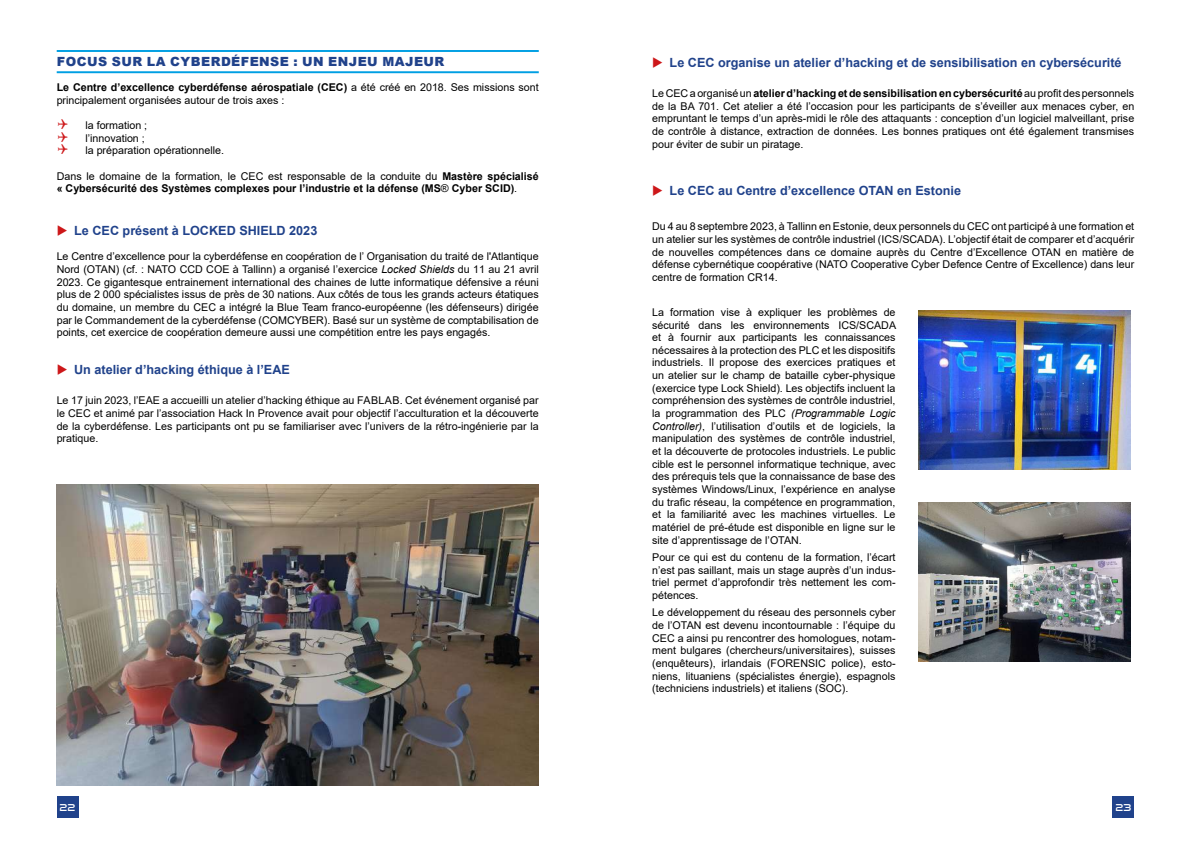
<style>
.page{position:relative;width:1191px;height:842px;background:#fff}
.page>*{position:absolute;margin:0;border:0;box-sizing:border-box;transform-origin:0 0}
.t1{font:700 12.6px "Arial";color:#20428b}
.t2{font:900 12.6px "Arial";letter-spacing:.035em;color:#20428b}
.t3{font:10.7px/12.6px "Arial";color:#000;text-align:justify}
.t4{font:700 10.7px/12.6px "Arial";color:#000}
.t5{font:9.6px "Good Times Rg";color:#fff}
.s1{font-weight:700}
.s2{font-weight:400}
.s3{color:#cd1719}
.s4{font-style:italic}
</style>
<div class="page">
<div style="left:57px;top:797px;width:21px;height:21px;background:#20428b"></div>
<div style="left:1112px;top:797px;width:22px;height:21px;background:#20428b"></div>
<hr style="left:57px;top:50px;width:482px;height:2px;background:#009fe3">
<hr style="left:57px;top:71px;width:482px;height:2px;background:#009fe3">
<img style="left:57px;top:485px;width:482px;height:300px">
<img style="left:918px;top:311px;width:212px;height:159px">
<img style="left:918px;top:503px;width:212px;height:159px">
<p class="t2" style="left:57px;top:52px;width:389px">FOCUS SUR LA CYBERDÉFENSE : UN ENJEU MAJEUR</p>
<p class="t3" style="left:57px;top:81px;width:483px"><span class="s1">Le Centre d’excellence cyberdéfense aérospatiale (CEC)</span> a été créé en 2018. Ses missions sont principalement organisées autour de trois axes :</p>
<p class="t3" style="left:85px;top:119px;width:140px;text-align:left">la formation ;<br>l’innovation ;<br>la préparation opérationnelle.</p>
<p class="t4" style="left:57px;top:170px;width:483px"><span class="s2">Dans le domaine de la formation, le CEC est responsable de la conduite du</span> Mastère spécialisé « Cybersécurité des Systèmes complexes pour l’industrie et la défense (MS<span class="s2">®</span> Cyber SCID)<span class="s2">.</span></p>
<p class="t1" style="left:57px;top:222px;width:262px"><span class="s3">◆</span> Le CEC présent à LOCKED SHIELD 2023</p>
<p class="t3" style="left:57px;top:250px;width:483px">Le Centre d’excellence pour la cyberdéfense en coopération de l’ Organisation du traité de l'Atlantique Nord (OTAN) (cf. : NATO CCD COE à Tallinn) a organisé l’exercice <span class="s4">Locked Shields</span> du 11 au 21 avril 2023. Ce gigantesque entrainement international des chaines de lutte informatique défensive a réuni plus de 2 000 spécialistes issus de près de 30 nations. Aux côtés de tous les grands acteurs étatiques du domaine, un membre du CEC a intégré la Blue Team franco-européenne (les défenseurs) dirigée par le Commandement de la cyberdéfense (COMCYBER). Basé sur un système de comptabilisation de points, cet exercice de coopération demeure aussi une compétition entre les pays engagés.</p>
<p class="t1" style="left:57px;top:361px;width:235px"><span class="s3">◆</span> Un atelier d’hacking éthique à l’EAE</p>
<p class="t3" style="left:57px;top:394px;width:483px">Le 17 juin 2023, l’EAE a accueilli un atelier d’hacking éthique au FABLAB. Cet événement organisé par le CEC et animé par l’association Hack In Provence avait pour objectif l’acculturation et la découverte de la cyberdéfense. Les participants ont pu se familiariser avec l’univers de la rétro-ingénierie par la pratique.</p>
<p class="t1" style="left:652px;top:54px;width:471px"><span class="s3">◆</span> Le CEC organise un atelier d’hacking et de sensibilisation en cybersécurité</p>
<p class="t3" style="left:652px;top:87px;width:483px">Le CEC a organisé un <span class="s1">atelier d’hacking et de sensibilisation en cybersécurité</span> au profit des personnels de la BA 701. Cet atelier a été l’occasion pour les participants de s’éveiller aux menaces cyber, en empruntant le temps d’un après-midi le rôle des attaquants : conception d’un logiciel malveillant, prise de contrôle à distance, extraction de données. Les bonnes pratiques ont été également transmises pour éviter de subir un piratage.</p>
<p class="t1" style="left:652px;top:182px;width:310px"><span class="s3">◆</span> Le CEC au Centre d’excellence OTAN en Estonie</p>
<p class="t3" style="left:652px;top:220px;width:483px">Du 4 au 8 septembre 2023, à Tallinn en Estonie, deux personnels du CEC ont participé à une formation et un atelier sur les systèmes de contrôle industriel (ICS/SCADA). L’objectif était de comparer et d’acquérir de nouvelles compétences dans ce domaine auprès du Centre d’Excellence OTAN en matière de défense cybernétique coopérative (NATO Cooperative Cyber Defence Centre of Excellence) dans leur centre de formation CR14.</p>
<p class="t3" style="left:652px;top:306px;width:245px">La formation vise à expliquer les problèmes de sécurité dans les environnements ICS/SCADA et à fournir aux participants les connaissances nécessaires à la protection des PLC et les dispositifs industriels. Il propose des exercices pratiques et un atelier sur le champ de bataille cyber-physique (exercice type Lock Shield). Les objectifs incluent la compréhension des systèmes de contrôle industriel, la programmation des PLC <span class="s4">(Programmable Logic Controller)</span>, l’utilisation d’outils et de logiciels, la manipulation des systèmes de contrôle industriel, et la découverte de protocoles industriels. Le public cible est le personnel informatique technique, avec des prérequis tels que la connaissance de base des systèmes Windows/Linux, l’expérience en analyse du trafic réseau, la compétence en programmation, et la familiarité avec les machines virtuelles. Le matériel de pré-étude est disponible en ligne sur le site d’apprentissage de l’OTAN.</p>
<p class="t3" style="left:652px;top:551px;width:245px">Pour ce qui est du contenu de la formation, l’écart n’est pas saillant, mais un stage auprès d’un indus&shy;triel permet d’approfondir très nettement les com&shy;pétences.</p>
<p class="t3" style="left:652px;top:606px;width:245px">Le développement du réseau des personnels cyber de l’OTAN est devenu incontournable : l’équipe du CEC a ainsi pu rencontrer des homologues, notam&shy;ment bulgares (chercheurs/universitaires), suisses (enquêteurs), irlandais (FORENSIC police), esto&shy;niens, lituaniens (spécialistes énergie), espagnols (techniciens industriels) et italiens (SOC).</p>
<p class="t5" style="left:60px;top:802px;width:17px">22</p>
<p class="t5" style="left:1115px;top:802px;width:17px">23</p>
</div>
